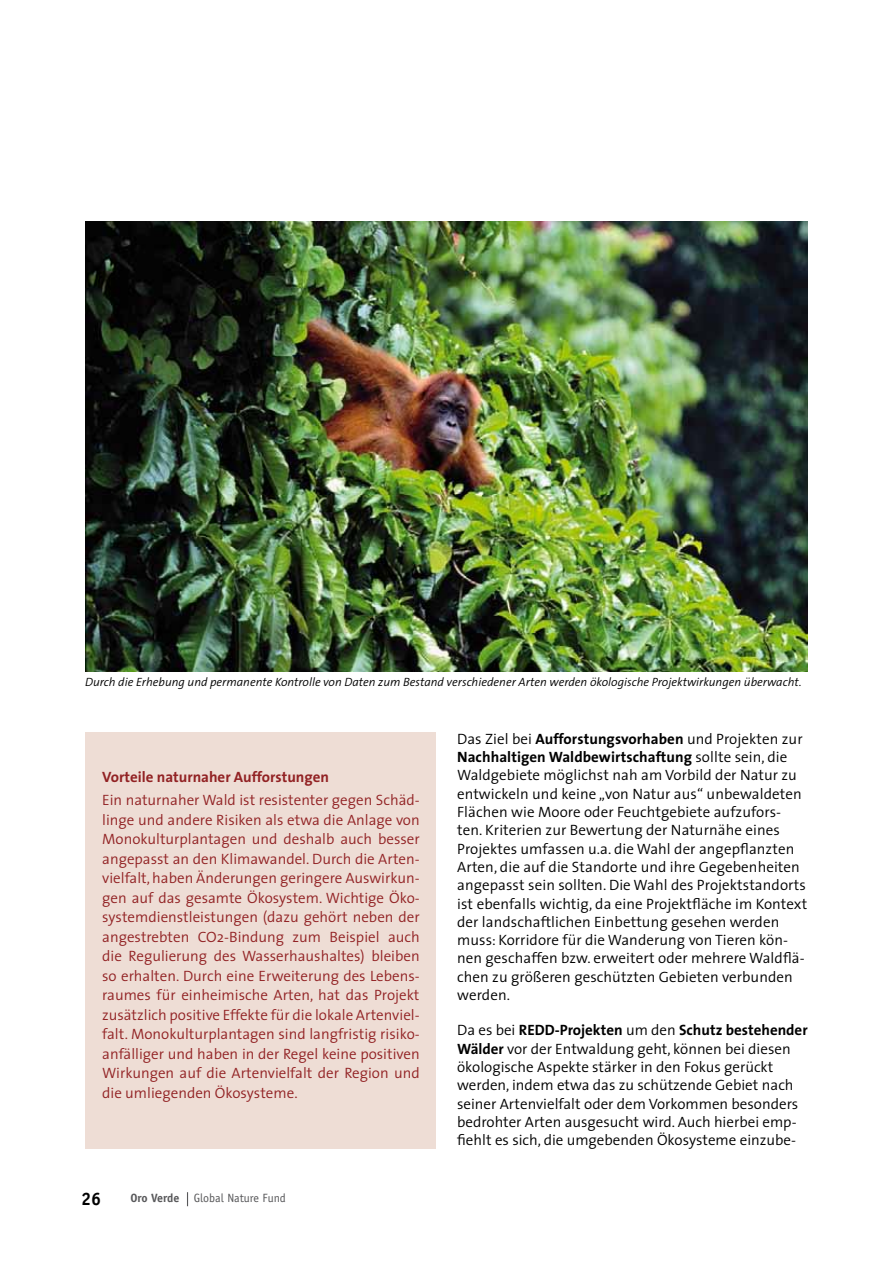
<style>
.page{position:relative;width:893px;height:1263px;background:#fff}
.page>*{position:absolute;margin:0;border:0;box-sizing:border-box;transform-origin:0 0}
.t1{font:700 18px "Officina Sans";color:#000}
.t2{font:300 15px/18.3px "The Sans";letter-spacing:.005em;color:#000}
.t3{font:300 15px/19.5px "The Sans";color:#922224;text-align:justify}
.t4{font:700 15px "The Sans";color:#922224}
.t5{font:italic 300 12px "The Sans";color:#000}
.t6{font:12px "Officina Sans";color:#58585a}
.s1{font-weight:700}
</style>
<div class="page">
<svg style="left:187px;top:1192px;width:1px;height:14px"></svg>
<img style="left:85px;top:221px;width:723px;height:450px">
<div style="left:85px;top:732px;width:350px;height:417px;background:#eeddd5"></div>
<p class="t5" style="left:85px;top:674px;width:718px">Durch die Erhebung und permanente Kontrolle von Daten zum Bestand verschiedener Arten werden ökologische Projektwirkungen überwacht.</p>
<p class="t4" style="left:102px;top:767px;width:228px">Vorteile naturnaher Aufforstungen</p>
<p class="t3" style="left:102px;top:790px;width:319px">Ein naturnaher Wald ist resistenter gegen Schäd&shy;linge und andere Risiken als etwa die Anlage von Monokulturplantagen und deshalb auch besser angepasst an den Klimawandel. Durch die Arten&shy;vielfalt, haben Änderungen geringere Auswirkun&shy;gen auf das gesamte Ökosystem. Wichtige Öko&shy;systemdienstleistungen (dazu gehört neben der angestrebten CO2-Bindung zum Beispiel auch die Regulierung des Wasserhaushaltes) bleiben so erhalten. Durch eine Erweiterung des Lebens&shy;raumes für einheimische Arten, hat das Projekt zusätzlich positive Effekte für die lokale Artenviel&shy;falt. Monokulturplantagen sind langfristig risiko&shy;anfälliger und haben in der Regel keine positiven Wirkungen auf die Artenvielfalt der Region und die umliegenden Ökosysteme.</p>
<p class="t1" style="left:81px;top:1187px;width:22px">26</p>
<p class="t6" style="left:130px;top:1191px;width:157px"><span class="s1">Oro Verde</span> Global Nature Fund</p>
<p class="t2" style="left:457px;top:730px;width:352px">Das Ziel bei <span class="s1">Aufforstungsvorhaben</span> und Projekten zur <span class="s1">Nachhaltigen Waldbewirtschaftung</span> sollte sein, die Waldgebiete möglichst nah am Vorbild der Natur zu entwickeln und keine „von Natur aus“ unbewaldeten Flächen wie Moore oder Feuchtgebiete aufzufors&shy;ten. Kriterien zur Bewertung der Naturnähe eines Projektes umfassen u.a. die Wahl der angepflanzten Arten, die auf die Standorte und ihre Gegebenheiten angepasst sein sollten. Die Wahl des Projektstandorts ist ebenfalls wichtig, da eine Projektfläche im Kontext der landschaftlichen Einbettung gesehen werden muss: Korridore für die Wanderung von Tieren kön&shy;nen geschaffen bzw. erweitert oder mehrere Waldflä&shy;chen zu größeren geschützten Gebieten verbunden werden.</p>
<p class="t2" style="left:457px;top:1021px;width:352px">Da es bei <span class="s1">REDD-Projekten</span> um den <span class="s1">Schutz bestehender Wälder</span> vor der Entwaldung geht, können bei diesen ökologische Aspekte stärker in den Fokus gerückt werden, indem etwa das zu schützende Gebiet nach seiner Artenvielfalt oder dem Vorkommen besonders bedrohter Arten ausgesucht wird. Auch hierbei emp&shy;fiehlt es sich, die umgebenden Ökosysteme einzube-</p>
</div>
